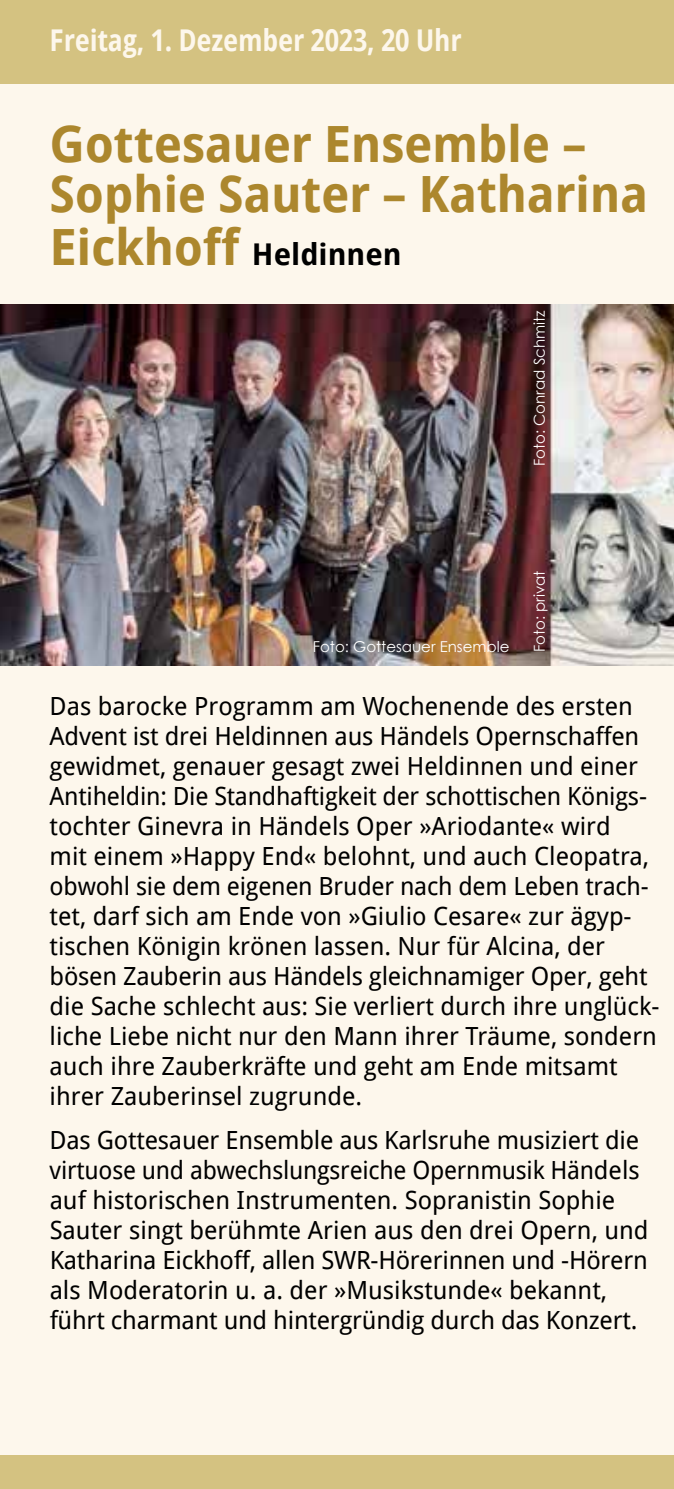
<style>
.page{position:relative;width:674px;height:1489px;background:#fff}
.page>*{position:absolute;margin:0;border:0;box-sizing:border-box;transform-origin:0 0}
.t1{font:700 50px/50px "Droid Sans";letter-spacing:-.01em;color:#ac872d}
.t2{font:700 30px "Droid Sans";letter-spacing:-.01em;color:#fdf7ec;scale:.87 1}
.t3{font:700 30px "Droid Sans";color:#000}
.t4{font:25px/30px "Droid Sans";color:#000}
.t5{font:15px "Century Gothic";color:#fff}
.s1{font-size:50px;color:#ac872d}
</style>
<div class="page">
<div style="left:0;top:0;width:673px;height:1488px;background:#fdf7ec"></div>
<div style="left:0;top:0;width:673px;height:83px;background:#d4c281"></div>
<img style="left:0;top:305px;width:673px;height:360px">
<div style="left:0;top:1455px;width:673px;height:33px;background:#d4c281"></div>
<p class="t2" style="left:50px;top:23px;width:475px">Freitag, 1. Dezember 2023, 20 Uhr</p>
<h1 class="t1" style="left:50px;top:120px;width:599px">Gottesauer Ensemble –<br>Sophie Sauter – Katharina</h1>
<p class="t3" style="left:50px;top:237px;width:353px"><span class="s1">Eickhoff</span> Heldinnen</p>
<p class="t5" style="left:530px;top:466px;width:157px;rotate:-90deg">Foto: Conrad Schmitz</p>
<p class="t5" style="left:313px;top:637px;width:198px">Foto: Gottesauer Ensemble</p>
<p class="t5" style="left:530px;top:652px;width:83px;rotate:-90deg">Foto: privat</p>
<p class="t4" style="left:50px;top:691px;width:611px">Das barocke Programm am Wochenende des ersten Advent ist drei Heldinnen aus Händels Opernschaffen gewidmet, genauer gesagt zwei Heldinnen und einer Antiheldin: Die Standhaftigkeit der schottischen Königs&shy;tochter Ginevra in Händels Oper »Ariodante« wird<br>mit einem »Happy End« belohnt, und auch Cleopatra, obwohl sie dem eigenen Bruder nach dem Leben trach&shy;tet, darf sich am Ende von »Giulio Cesare« zur ägyp&shy;tischen Königin krönen lassen. Nur für Alcina, der bösen Zauberin aus Händels gleichnamiger Oper, geht die Sache schlecht aus: Sie verliert durch ihre unglück&shy;liche Liebe nicht nur den Mann ihrer Träume, sondern auch ihre Zauberkräfte und geht am Ende mitsamt ihrer Zauberinsel zugrunde.</p>
<p class="t4" style="left:50px;top:1125px;width:600px">Das Gottesauer Ensemble aus Karlsruhe musiziert die virtuose und abwechslungsreiche Opernmusik Händels auf historischen Instrumenten. Sopranistin Sophie Sauter singt berühmte Arien aus den drei Opern, und Katharina Eickhoff, allen SWR-Hörerinnen und -Hörern als Moderatorin u. a. der »Musikstunde« bekannt, führt charmant und hintergründig durch das Konzert.</p>
</div>
